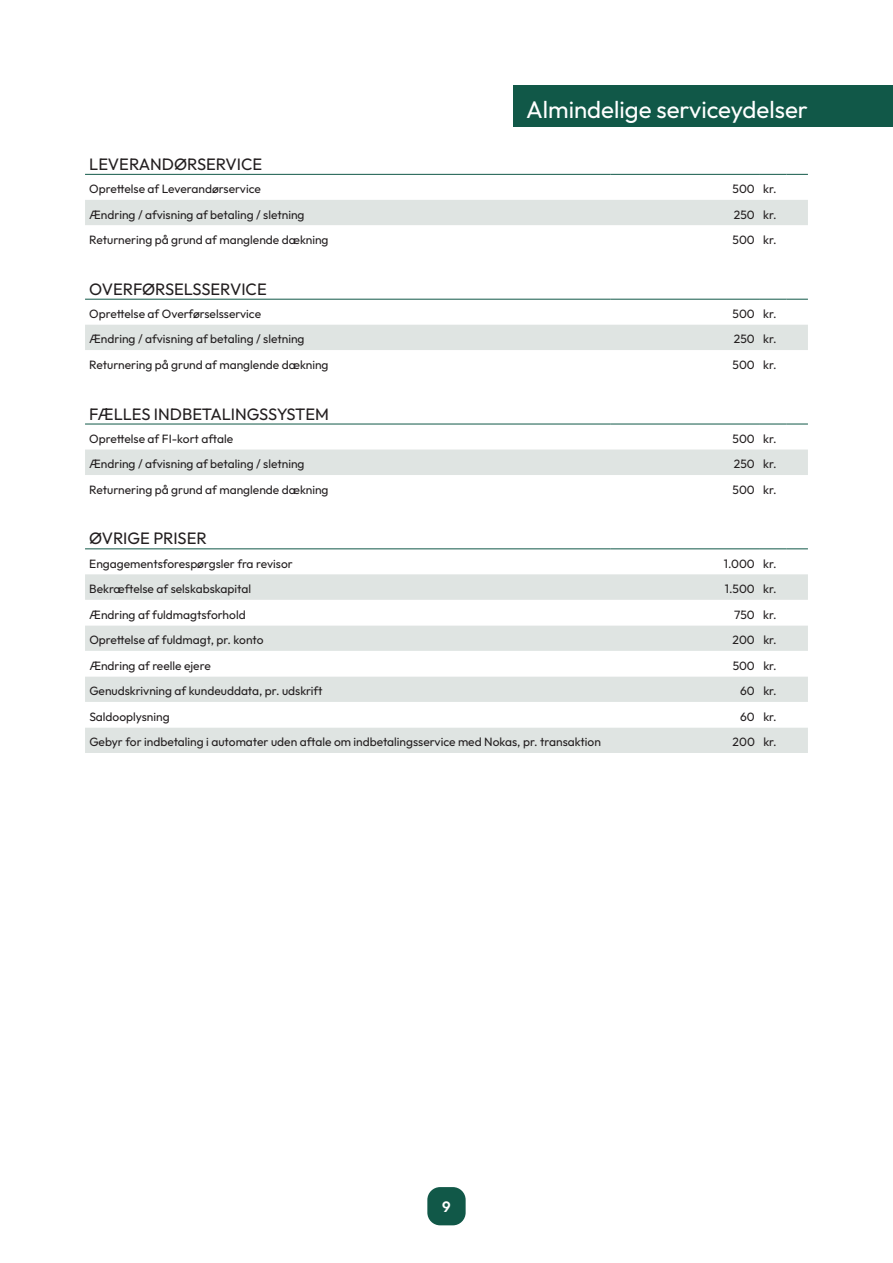
<style>
.page{position:relative;width:893px;height:1263px;background:#fff}
.page>*{position:absolute;margin:0;border:0;box-sizing:border-box;transform-origin:0 0}
.t1{font:24px "Outfit";color:#fff}
.t2{font:16.5px "Outfit";color:#231f20}
.t3{font:600 15px "Outfit";color:#fff}
.t4{font:12px "Outfit";color:#231f20}
</style>
<div class="page">
<div style="left:85px;top:200px;width:723px;height:25px;background:#dfe4e2"></div>
<hr style="left:85px;top:174px;width:525px;height:1px;background:#115848">
<hr style="left:610px;top:174px;width:149px;height:1px;background:#115848">
<svg style="left:759px;top:174px;width:49px;height:1px"></svg>
<div style="left:85px;top:325px;width:723px;height:25px;background:#dfe4e2"></div>
<hr style="left:85px;top:299px;width:525px;height:1px;background:#115848">
<hr style="left:610px;top:299px;width:149px;height:1px;background:#115848">
<svg style="left:759px;top:299px;width:49px;height:1px"></svg>
<div style="left:85px;top:449px;width:723px;height:26px;background:#dfe4e2"></div>
<hr style="left:85px;top:424px;width:525px;height:1px;background:#115848">
<hr style="left:610px;top:424px;width:149px;height:1px;background:#115848">
<svg style="left:759px;top:424px;width:49px;height:1px"></svg>
<div style="left:85px;top:574px;width:723px;height:179px;background:#dfe4e2"></div>
<svg style="left:85px;top:600px;width:723px;height:127px"></svg>
<hr style="left:85px;top:548px;width:525px;height:1px;background:#115848">
<hr style="left:610px;top:548px;width:149px;height:1px;background:#115848">
<svg style="left:759px;top:548px;width:49px;height:1px"></svg>
<div style="left:427px;top:1187px;width:39px;height:38px;background:#115848;border-radius:13px"></div>
<div style="left:513px;top:85px;width:380px;height:41px;background:#115848"></div>
<h1 class="t1" style="left:526px;top:94px;width:283px">Almindelige serviceydelser</h1>
<h2 class="t2" style="left:89px;top:154px;width:175px">LEVERANDØRSERVICE</h2>
<p class="t4" style="left:89px;top:181px;width:173px">Oprettelse af Leverandørservice</p>
<p class="t4" style="left:732px;top:181px;width:46px">500 kr.</p>
<p class="t4" style="left:89px;top:207px;width:217px">Ændring / afvisning af betaling / sletning</p>
<p class="t4" style="left:734px;top:207px;width:44px">250 kr.</p>
<p class="t4" style="left:89px;top:232px;width:241px">Returnering på grund af manglende dækning</p>
<p class="t4" style="left:733px;top:232px;width:46px">500 kr.</p>
<h2 class="t2" style="left:89px;top:278px;width:179px">OVERFØRSELSSERVICE</h2>
<p class="t4" style="left:89px;top:306px;width:173px">Oprettelse af Overførselsservice</p>
<p class="t4" style="left:732px;top:306px;width:46px">500 kr.</p>
<p class="t4" style="left:89px;top:332px;width:217px">Ændring / afvisning af betaling / sletning</p>
<p class="t4" style="left:734px;top:332px;width:44px">250 kr.</p>
<p class="t4" style="left:89px;top:357px;width:241px">Returnering på grund af manglende dækning</p>
<p class="t4" style="left:733px;top:357px;width:46px">500 kr.</p>
<h2 class="t2" style="left:89px;top:403px;width:241px">FÆLLES INDBETALINGSSYSTEM</h2>
<p class="t4" style="left:89px;top:431px;width:145px">Oprettelse af FI-kort aftale</p>
<p class="t4" style="left:732px;top:431px;width:46px">500 kr.</p>
<p class="t4" style="left:89px;top:456px;width:217px">Ændring / afvisning af betaling / sletning</p>
<p class="t4" style="left:734px;top:456px;width:44px">250 kr.</p>
<p class="t4" style="left:89px;top:482px;width:241px">Returnering på grund af manglende dækning</p>
<p class="t4" style="left:733px;top:482px;width:46px">500 kr.</p>
<h2 class="t2" style="left:89px;top:528px;width:119px">ØVRIGE PRISER</h2>
<p class="t4" style="left:89px;top:556px;width:205px">Engagementsforespørgsler fra revisor</p>
<p class="t4" style="left:724px;top:556px;width:54px">1.000 kr.</p>
<p class="t4" style="left:89px;top:581px;width:163px">Bekræftelse af selskabskapital</p>
<p class="t4" style="left:725px;top:581px;width:53px">1.500 kr.</p>
<p class="t4" style="left:89px;top:607px;width:158px">Ændring af fuldmagtsforhold</p>
<p class="t4" style="left:734px;top:607px;width:44px">750 kr.</p>
<p class="t4" style="left:89px;top:632px;width:176px">Oprettelse af fuldmagt, pr. konto</p>
<p class="t4" style="left:733px;top:632px;width:46px">200 kr.</p>
<p class="t4" style="left:89px;top:658px;width:123px">Ændring af reelle ejere</p>
<p class="t4" style="left:733px;top:658px;width:45px">500 kr.</p>
<p class="t4" style="left:89px;top:683px;width:235px">Genudskrivning af kundeuddata, pr. udskrift</p>
<p class="t4" style="left:740px;top:683px;width:38px">60 kr.</p>
<p class="t4" style="left:89px;top:709px;width:82px">Saldooplysning</p>
<p class="t4" style="left:740px;top:709px;width:38px">60 kr.</p>
<p class="t4" style="left:89px;top:734px;width:513px">Gebyr for indbetaling i automater uden aftale om indbetalingsservice med Nokas, pr. transaktion</p>
<p class="t4" style="left:733px;top:734px;width:46px">200 kr.</p>
<p class="t3" style="left:442px;top:1197px;width:10px">9</p>
</div>
